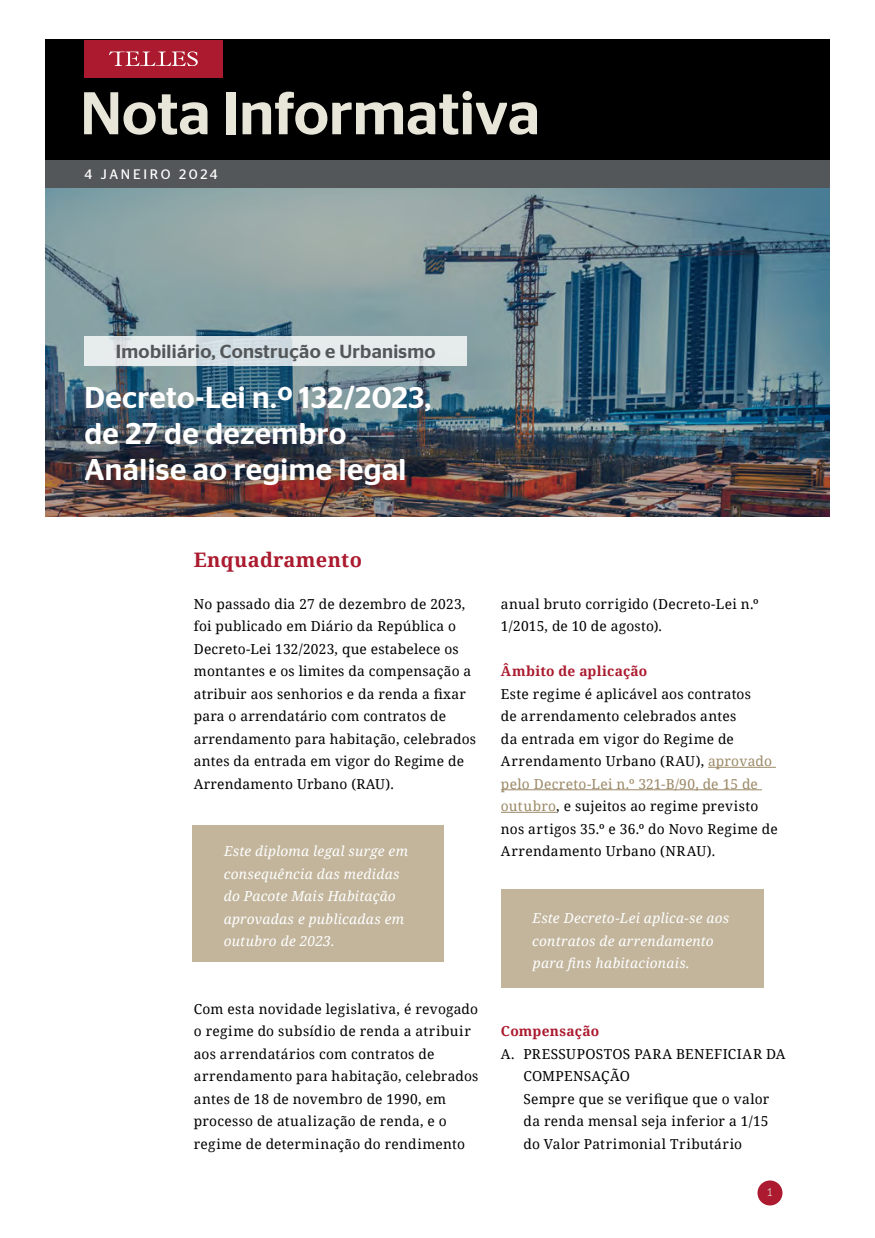
<style>
.page{position:relative;width:875px;height:1238px;background:#fff}
.page>*{position:absolute;margin:0;border:0;box-sizing:border-box;transform-origin:0 0}
.t1{font:500 60px "Stag Sans";color:#e8e6d9}
.t2{font:500 30px/36px "Stag Sans";letter-spacing:.015em;color:#fff}
.t3{font:700 20px "Noto Serif";letter-spacing:.015em;color:#ab1a2e}
.t4{font:500 18.88px "Stag Sans";letter-spacing:.015em;color:#545759}
.t5{font:13.75px/22.5px "Noto Serif";letter-spacing:.015em;color:#000}
.t6{font:italic 13.75px/22.5px "Noto Serif";letter-spacing:.02em;color:#fff}
.t7{font:700 13.75px "Noto Serif";letter-spacing:.015em;color:#ab1a2e}
.t8{font:13.75px "Stag Sans";letter-spacing:.2em;color:#fff}
.t9{font:300 12.5px "Bio Rhyme";color:#e8e6d9}
.s1{color:#9b8967}
</style>
<div class="page">
<div style="left:758px;top:1180px;width:25px;height:25px;background:#ab1a2e;border-radius:50%"></div>
<img style="left:45px;top:188px;width:785px;height:328px">
<div style="left:45px;top:108px;width:785px;height:80px;background:#545759"></div>
<div style="left:45px;top:40px;width:785px;height:120px;background:#000"></div>
<div style="left:84px;top:40px;width:138px;height:38px;background:#ab1a2e"></div>
<svg style="left:109px;top:51px;width:89px;height:15px"></svg>
<hr style="left:708px;top:767px;width:68px;height:1px;background:#9b8967">
<hr style="left:501px;top:789px;width:261px;height:1px;background:#9b8967">
<hr style="left:501px;top:812px;width:55px;height:1px;background:#9b8967">
<svg style="left:84px;top:337px;width:383px;height:29px;background:#e0e7e9"></svg>
<div style="left:192px;top:825px;width:252px;height:137px;background:#c2b59c"></div>
<div style="left:501px;top:889px;width:262px;height:99px;background:#c2b59c"></div>
<h1 class="t1" style="left:80px;top:79px;width:461px">Nota Informativa</h1>
<p class="t8" style="left:84px;top:166px;width:135px">4 JANEIRO 2024</p>
<h3 class="t4" style="left:116px;top:340px;width:321px">Imobiliário, Construção e Urbanismo</h3>
<h2 class="t2" style="left:84px;top:380px;width:348px">Decreto-Lei n.º 132/2023, de 27 de dezembro<br>Análise ao regime legal</h2>
<h3 class="t3" style="left:194px;top:545px;width:170px">Enquadramento</h3>
<p class="t5" style="left:194px;top:592px;width:284px">No passado dia 27 de dezembro de 2023, foi publicado em Diário da República o Decreto-Lei 132/2023, que estabelece os montantes e os limites da compensação a atribuir aos senhorios e da renda a fixar para o arrendatário com contratos de arrendamento para habitação, celebrados antes da entrada em vigor do Regime de Arrendamento Urbano (RAU).</p>
<p class="t6" style="left:224px;top:839px;width:186px">Este diploma legal surge em consequência das medidas do Pacote Mais Habitação aprovadas e publicadas em outubro de 2023.</p>
<p class="t5" style="left:194px;top:997px;width:286px">Com esta novidade legislativa, é revogado o regime do subsídio de renda a atribuir aos arrendatários com contratos de arrendamento para habitação, celebrados antes de 18 de novembro de 1990, em processo de atualização de renda, e o regime de determinação do rendimento</p>
<p class="t5" style="left:501px;top:592px;width:259px">anual bruto corrigido (Decreto-Lei n.º<br>1/2015, de 10 de agosto).</p>
<p class="t7" style="left:501px;top:661px;width:148px">Âmbito de aplicação</p>
<p class="t5" style="left:501px;top:682px;width:278px">Este regime é aplicável aos contratos<br>de arrendamento celebrados antes<br>da entrada em vigor do Regime de Arrendamento Urbano (RAU), <span class="s1">aprovado pelo Decreto-Lei n.º 321-B/90, de 15 de outubro</span>, e sujeitos ao regime previsto nos artigos 35.º e 36.º do Novo Regime de Arrendamento Urbano (NRAU).</p>
<p class="t6" style="left:532px;top:906px;width:199px">Este Decreto-Lei aplica-se aos contratos de arrendamento para fins habitacionais.</p>
<p class="t7" style="left:501px;top:1021px;width:100px">Compensação</p>
<p class="t5" style="left:523px;top:1042px;width:264px;text-indent:-22px">A. PRESSUPOSTOS PARA BENEFICIAR DA<br>COMPENSAÇÃO<br>Sempre que se verifique que o valor da renda mensal seja inferior a 1/15 do Valor Patrimonial Tributário</p>
<p class="t9" style="left:767px;top:1182px;width:7px">1</p>
</div>
